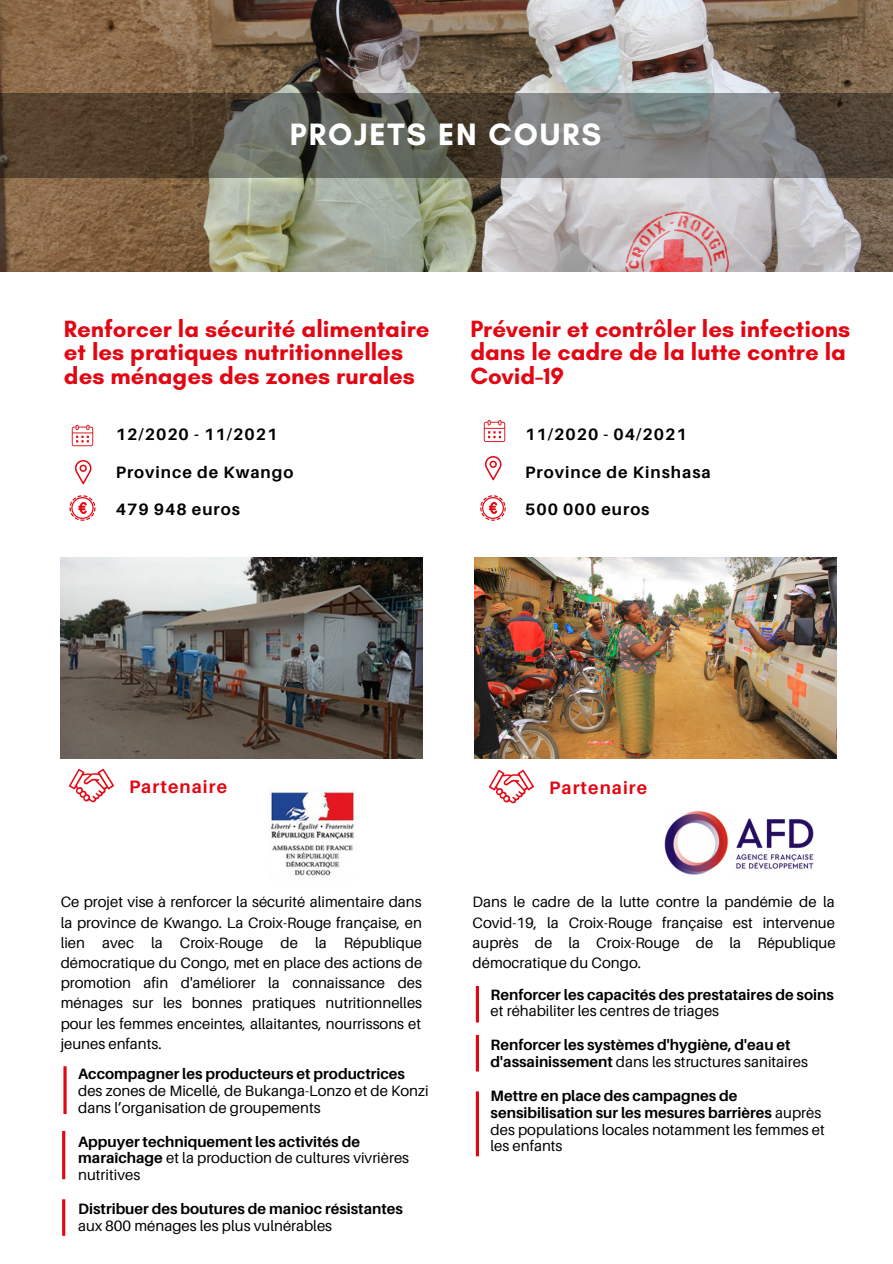
<style>
.page{position:relative;width:893px;height:1264px;background:#fff}
.page>*{position:absolute;margin:0;border:0;box-sizing:border-box;transform-origin:0 0}
.t1{font:700 31.5px "Glacial Indifference";letter-spacing:.06em;color:#fff}
.t2{font:700 24px/23.5px "Glacial Indifference";color:#e30613}
.t3{font:700 18px "Aileron";letter-spacing:.06em;color:#e30613}
.t4{font:700 16.5px "Aileron";letter-spacing:.06em;color:#000}
.t5{font:15px/20.2px "Aileron";color:#000;text-align:justify}
.t6{font:700 15px/16.8px "Aileron";color:#000}
.s1{font-weight:700}
.s2{font-weight:400}
</style>
<div class="page">
<img style="left:0;top:0;width:892px;height:271px">
<svg style="left:0;top:93px;width:892px;height:84px;background:#645e55"></svg>
<img style="left:61px;top:558px;width:362px;height:200px">
<svg style="left:63px;top:1066px;width:4px;height:47px"></svg>
<img style="left:71px;top:424px;width:23px;height:23px">
<img style="left:75px;top:460px;width:17px;height:25px">
<svg style="left:62px;top:1131px;width:3px;height:48px"></svg>
<img style="left:474px;top:558px;width:362px;height:200px">
<svg style="left:476px;top:986px;width:3px;height:36px"></svg>
<img style="left:483px;top:420px;width:23px;height:23px">
<img style="left:485px;top:456px;width:17px;height:25px">
<img style="left:60px;top:749px;width:67px;height:54px">
<img style="left:475px;top:750px;width:72px;height:54px">
<img style="left:69px;top:495px;width:27px;height:26px">
<img style="left:271px;top:790px;width:84px;height:86px">
<svg style="left:62px;top:1199px;width:3px;height:36px"></svg>
<img style="left:664px;top:811px;width:150px;height:64px">
<img style="left:480px;top:495px;width:26px;height:26px">
<svg style="left:476px;top:1035px;width:3px;height:36px"></svg>
<svg style="left:476px;top:1091px;width:3px;height:65px"></svg>
<p class="t1" style="left:290px;top:115px;width:313px">PROJETS EN COURS</p>
<p class="t2" style="left:64px;top:316px;width:367px">Renforcer la sécurité alimentaire et les pratiques nutritionnelles des ménages des zones rurales</p>
<p class="t4" style="left:116px;top:424px;width:163px">12/2020 - 11/2021</p>
<p class="t4" style="left:116px;top:461px;width:179px">Province de Kwango</p>
<p class="t4" style="left:116px;top:499px;width:126px">479 948 euros</p>
<p class="t2" style="left:470px;top:316px;width:381px">Prévenir et contrôler les infections dans le cadre de la lutte contre la<br>Covid-19</p>
<p class="t4" style="left:525px;top:424px;width:163px">11/2020 - 04/2021</p>
<p class="t4" style="left:525px;top:461px;width:187px">Province de Kinshasa</p>
<p class="t4" style="left:525px;top:499px;width:126px">500 000 euros</p>
<p class="t3" style="left:129px;top:775px;width:100px">Partenaire</p>
<p class="t3" style="left:549px;top:776px;width:100px">Partenaire</p>
<p class="t5" style="left:61px;top:891px;width:363px">Ce projet vise à renforcer la sécurité alimentaire dans la province de Kwango. La Croix-Rouge française, en lien avec la Croix-Rouge de la République démocratique du Congo, met en place des actions de promotion afin d'améliorer la connaissance des ménages sur les bonnes pratiques nutritionnelles pour les femmes enceintes, allaitantes, nourrissons et jeunes enfants.</p>
<p class="t5" style="left:78px;top:1065px;width:352px;line-height:16.8px;text-align:left"><span class="s1">Accompagner les producteurs et productrices </span>des zones de Micellé, de Bukanga-Lonzo et de Konzi dans l’organisation de groupements</p>
<p class="t6" style="left:78px;top:1132px;width:332px">Appuyer techniquement les activités de maraîchage <span class="s2">et la production de cultures vivrières nutritives</span></p>
<p class="t6" style="left:78px;top:1199px;width:326px">Distribuer des boutures de manioc résistantes <span class="s2">aux 800 ménages les plus vulnérables</span></p>
<p class="t5" style="left:472px;top:891px;width:364px">Dans le cadre de la lutte contre la pandémie de la Covid-19, la Croix-Rouge française est intervenue auprès de la Croix-Rouge de la République démocratique du Congo.</p>
<p class="t6" style="left:490px;top:985px;width:345px">Renforcer les capacités des prestataires de soins <span class="s2">et réhabiliter les centres de triages</span></p>
<p class="t6" style="left:490px;top:1036px;width:319px">Renforcer les systèmes d'hygiène, d'eau et d'assainissement <span class="s2">dans les structures sanitaires</span></p>
<p class="t6" style="left:490px;top:1086px;width:336px">Mettre en place des campagnes de sensibilisation sur les mesures barrières <span class="s2">auprès des populations locales notamment les femmes et les enfants</span></p>
</div>
